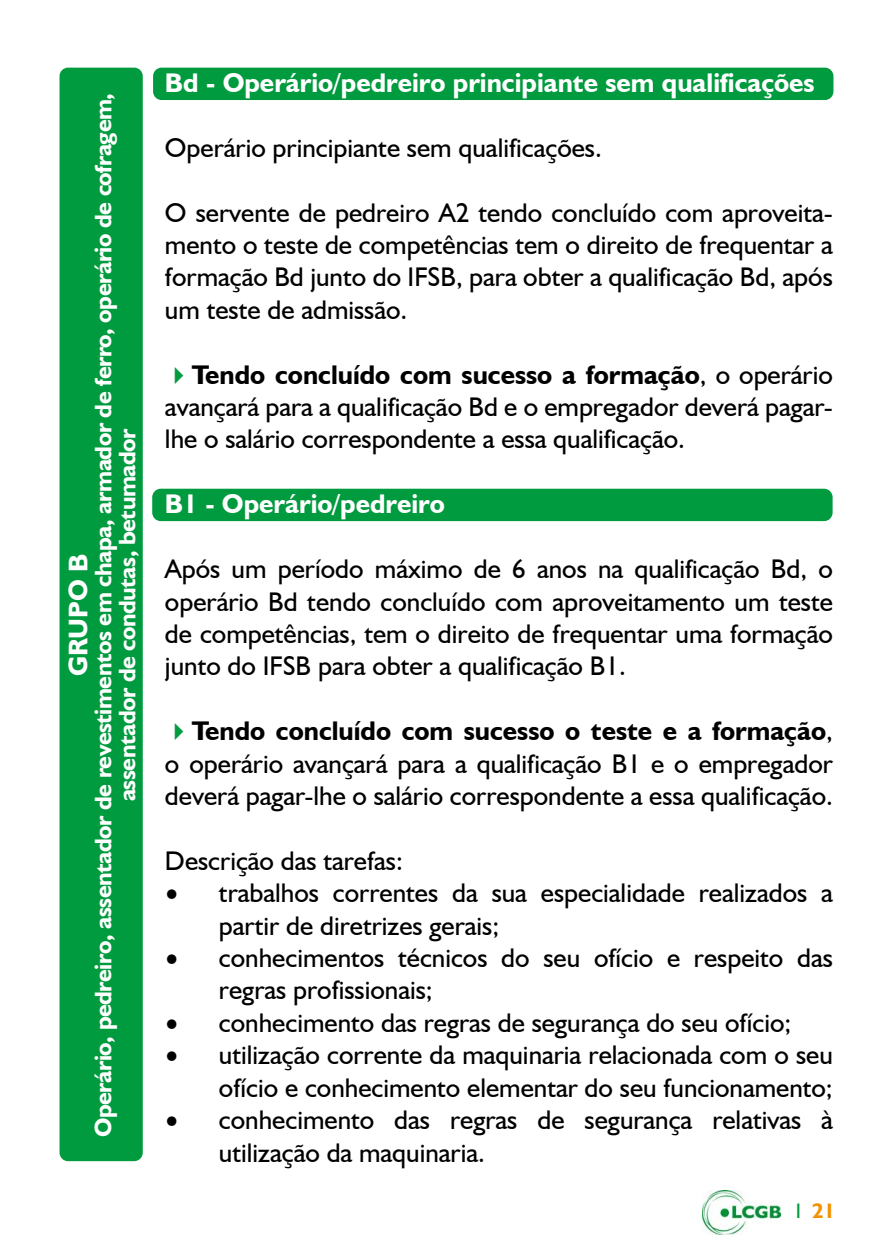
<style>
.page{position:relative;width:893px;height:1259px;background:#fff}
.page>*{position:absolute;margin:0;border:0;box-sizing:border-box;transform-origin:0 0}
.t1{font:27px/32.4px "Humanist 521 BT";color:#000;text-align:justify}
.t2{font:700 27px "Humanist 521 BT";color:#fff}
.t3{font:700 24px/24px "Humanist 521 BT";letter-spacing:-.02em;color:#fff;text-align:center}
.t4{font:700 21px "Humanist 521 BT";color:#f39200}
.s1{color:#009b3e}
.s2{font-weight:700}
.s3{font-family:"Minion Pro";font-size:36px}
.s4{font-weight:400;color:#009b3e}
</style>
<div class="page">
<img style="left:702px;top:1190px;width:78px;height:44px">
<div style="left:152px;top:489px;width:681px;height:32px;background:#009b3e;border-radius:9px"></div>
<div style="left:153px;top:68px;width:680px;height:32px;background:#009b3e;border-radius:9px"></div>
<div style="left:60px;top:68px;width:83px;height:1093px;background:#009b3e;border-radius:9px"></div>
<p class="t3" style="left:91px;top:1137px;width:1045px;rotate:-90deg">Operário, pedreiro, assentador de revestimentos em chapa, armador de ferro, operário de cofragem, assentador de condutas, betumador</p>
<p class="t2" style="left:61px;top:676px;width:124px;rotate:-90deg">GRUPO B</p>
<p class="t2" style="left:165px;top:66px;width:651px">Bd - Operário/pedreiro principiante sem qualificações</p>
<p class="t1" style="left:165px;top:131px;width:438px">Operário principiante sem qualificações.</p>
<p class="t1" style="left:165px;top:196px;width:669px">O servente de pedreiro A2 tendo concluído com aproveita&shy;mento o teste de competências tem o direito de frequentar a formação Bd junto do IFSB, para obter a qualificação Bd, após um teste de admissão.</p>
<p class="t1" style="left:165px;top:358px;width:669px"><span class="s1">✔</span><span class="s2">Tendo concluído com sucesso a formação</span>, o operário avançará para a qualificação Bd e o empregador deverá pagar&shy;lhe o salário correspondente a essa qualificação.</p>
<p class="t2" style="left:165px;top:487px;width:281px">B1 - Operário/pedreiro</p>
<p class="t1" style="left:165px;top:552px;width:669px">Após um período máximo de 6 anos na qualificação Bd, o operário Bd tendo concluído com aproveitamento um teste de competências, tem o direito de frequentar uma formação junto do IFSB para obter a qualificação B1.</p>
<p class="t1" style="left:165px;top:714px;width:669px"><span class="s1">✔</span><span class="s2">Tendo concluído com sucesso o teste e a formação</span>, o operário avançará para a qualificação B1 e o empregador deverá pagar-lhe o salário correspondente a essa qualificação.</p>
<p class="t1" style="left:165px;top:844px;width:239px">Descrição das tarefas:</p>
<p class="t1" style="left:219px;top:876px;width:615px;text-indent:-54px"><span class="s3">•</span> trabalhos correntes da sua especialidade realizados a partir de diretrizes gerais;</p>
<p class="t1" style="left:219px;top:941px;width:615px;text-indent:-54px"><span class="s3">•</span> conhecimentos técnicos do seu ofício e respeito das regras profissionais;</p>
<p class="t1" style="left:165px;top:1006px;width:628px"><span class="s3">•</span> conhecimento das regras de segurança do seu ofício;</p>
<p class="t1" style="left:165px;top:1038px;width:669px;text-align:right"><span class="s3">•</span> utilização corrente da maquinaria relacionada com o seu ofício e conhecimento elementar do seu funcionamento;</p>
<p class="t1" style="left:219px;top:1103px;width:615px;text-indent:-54px"><span class="s3">•</span> conhecimento das regras de segurança relativas à utilização da maquinaria.</p>
<p class="t4" style="left:796px;top:1198px;width:41px"><span class="s4">I</span> 21</p>
</div>
